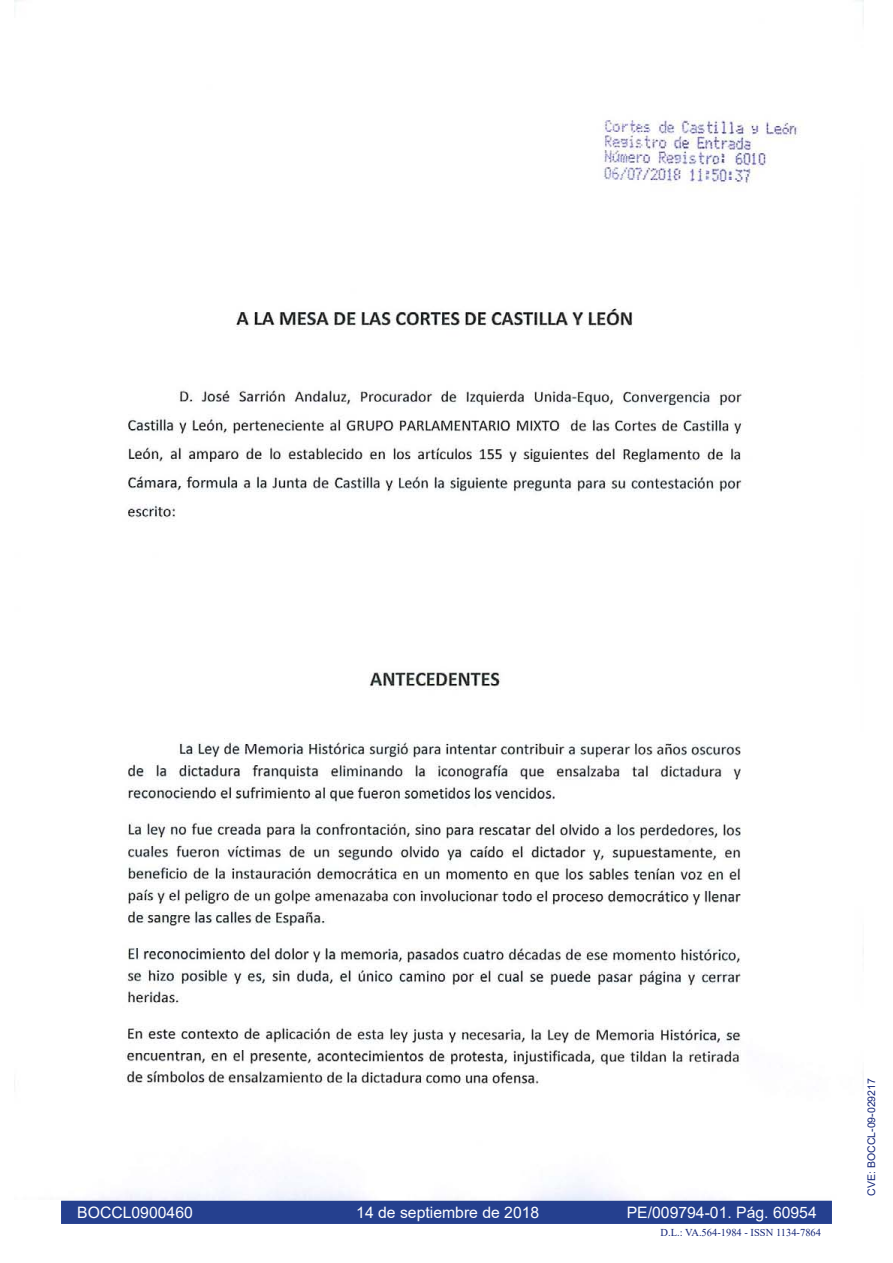
<style>
.page{position:relative;width:893px;height:1263px;background:#fff}
.page>*{position:absolute;margin:0;border:0;box-sizing:border-box;transform-origin:0 0}
.t1{font:15.75px "Arial";color:#fff}
.t2{font:10.5px "Times New Roman";color:#132477}
.t3{font:10.5px "Arial";color:#132477}
</style>
<div class="page">
<div style="left:60px;top:1200px;width:773px;height:25px;background:#25408f"></div>
<div style="left:60px;top:1199px;width:773px;height:26px;border:2px solid #fff"></div>
<img style="left:15px;top:0;width:848px;height:1200px">
<p class="t1" style="left:77px;top:1202px;width:117px">BOCCL0900460</p>
<p class="t1" style="left:356px;top:1202px;width:184px">14 de septiembre de 2018</p>
<p class="t1" style="left:627px;top:1202px;width:192px">PE/009794-01. Pág. 60954</p>
<p class="t2" style="left:661px;top:1225px;width:162px">D.L.: VA.564-1984 - ISSN 1134-7864</p>
<p class="t3" style="left:864px;top:1195px;width:119px;rotate:-90deg">CVE: BOCCL-09-029217</p>
</div>
